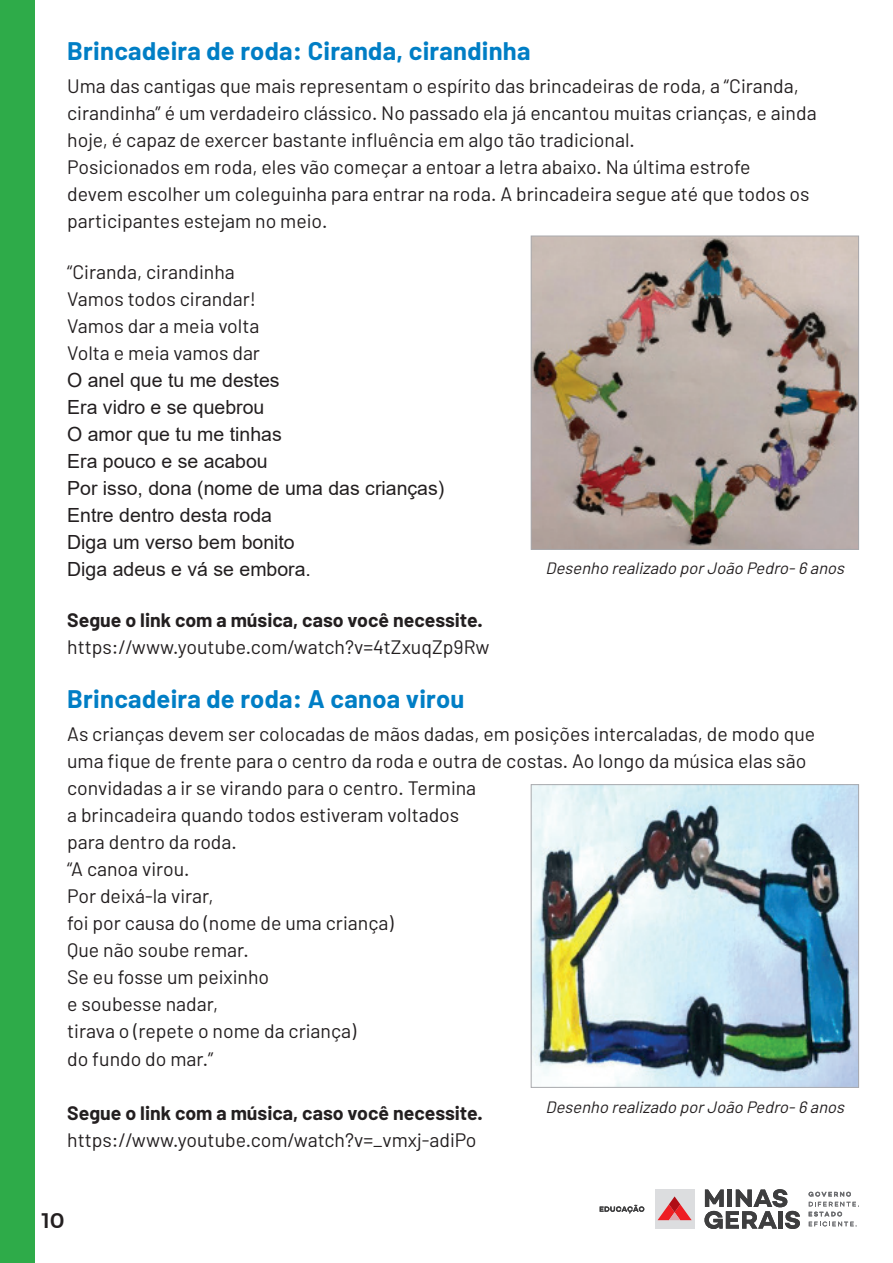
<style>
.page{position:relative;width:893px;height:1263px;background:#fff}
.page>*{position:absolute;margin:0;border:0;box-sizing:border-box;transform-origin:0 0}
.t1{font:700 25.5px "Barlow";letter-spacing:.01em;color:#007ec5}
.t2{font:500 21px "Montserrat";color:#231f20}
.t3{font:19.5px/27px "Barlow";color:#231f20}
.t4{font:19.5px/27px "Arial";color:#231f20}
.t5{font:700 19.5px "Barlow";color:#231f20}
.t6{font:italic 16.5px "Barlow";color:#231f20}
</style>
<div class="page">
<div style="left:0;top:0;width:34px;height:1263px;background:#2eab49"></div>
<div style="left:655px;top:1189px;width:39px;height:39px;background:#dcdddf"></div>
<svg style="left:657px;top:1196px;width:35px;height:24px"></svg>
<svg style="left:704px;top:1189px;width:96px;height:40px"></svg>
<svg style="left:808px;top:1192px;width:43px;height:4px"></svg>
<svg style="left:809px;top:1202px;width:50px;height:24px"></svg>
<svg style="left:600px;top:1205px;width:44px;height:8px"></svg>
<img style="left:533px;top:238px;width:324px;height:310px">
<div style="left:531px;top:236px;width:328px;height:314px;border:1px solid #a8a9ad"></div>
<img style="left:533px;top:786px;width:324px;height:300px">
<div style="left:531px;top:784px;width:328px;height:304px;border:1px solid #a8a9ad"></div>
<h1 class="t1" style="left:67px;top:35px;width:465px">Brincadeira de roda: Ciranda, cirandinha</h1>
<p class="t3" style="left:67px;top:72px;width:751px">Uma das cantigas que mais representam o espírito das brincadeiras de roda, a “Ciranda, cirandinha” é um verdadeiro clássico. No passado ela já encantou muitas crianças, e ainda hoje, é capaz de exercer bastante influência em algo tão tradicional.<br>Posicionados em roda, eles vão começar a entoar a letra abaixo. Na última estrofe<br>devem escolher um coleguinha para entrar na roda. A brincadeira segue até que todos os participantes estejam no meio.</p>
<p class="t3" style="left:67px;top:258px;width:194px">“Ciranda, cirandinha<br>Vamos todos cirandar!<br>Vamos dar a meia volta<br>Volta e meia vamos dar</p>
<p class="t4" style="left:67px;top:366px;width:379px">O anel que tu me destes<br>Era vidro e se quebrou<br>O amor que tu me tinhas<br>Era pouco e se acabou<br>Por isso, dona (nome de uma das crianças)<br>Entre dentro desta roda<br>Diga um verso bem bonito<br>Diga adeus e vá se embora.</p>
<p class="t5" style="left:67px;top:608px;width:417px">Segue o link com a música, caso você necessite.</p>
<p class="t3" style="left:67px;top:633px;width:424px">https://www.youtube.com/watch?v=4tZxuqZp9Rw</p>
<h1 class="t1" style="left:67px;top:683px;width:399px">Brincadeira de roda: A canoa virou</h1>
<p class="t3" style="left:67px;top:720px;width:750px">As crianças devem ser colocadas de mãos dadas, em posições intercaladas, de modo que uma fique de frente para o centro da roda e outra de costas. Ao longo da música elas são convidadas a ir se virando para o centro. Termina<br>a brincadeira quando todos estiveram voltados<br>para dentro da roda.<br>“A canoa virou.<br>Por deixá-la virar,<br>foi por causa do (nome de uma criança)<br>Que não soube remar.<br>Se eu fosse um peixinho<br>e soubesse nadar,<br>tirava o (repete o nome da criança)<br>do fundo do mar.”</p>
<p class="t5" style="left:67px;top:1100px;width:417px">Segue o link com a música, caso você necessite.</p>
<p class="t3" style="left:67px;top:1125px;width:411px">https://www.youtube.com/watch?v=_vmxj-adiPo</p>
<p class="t6" style="left:546px;top:558px;width:304px">Desenho realizado porJoão Pedro-6 anos</p>
<p class="t6" style="left:546px;top:1097px;width:304px">Desenho realizado porJoão Pedro-6 anos</p>
<p class="t2" style="left:42px;top:1203px;width:24px">10</p>
</div>
